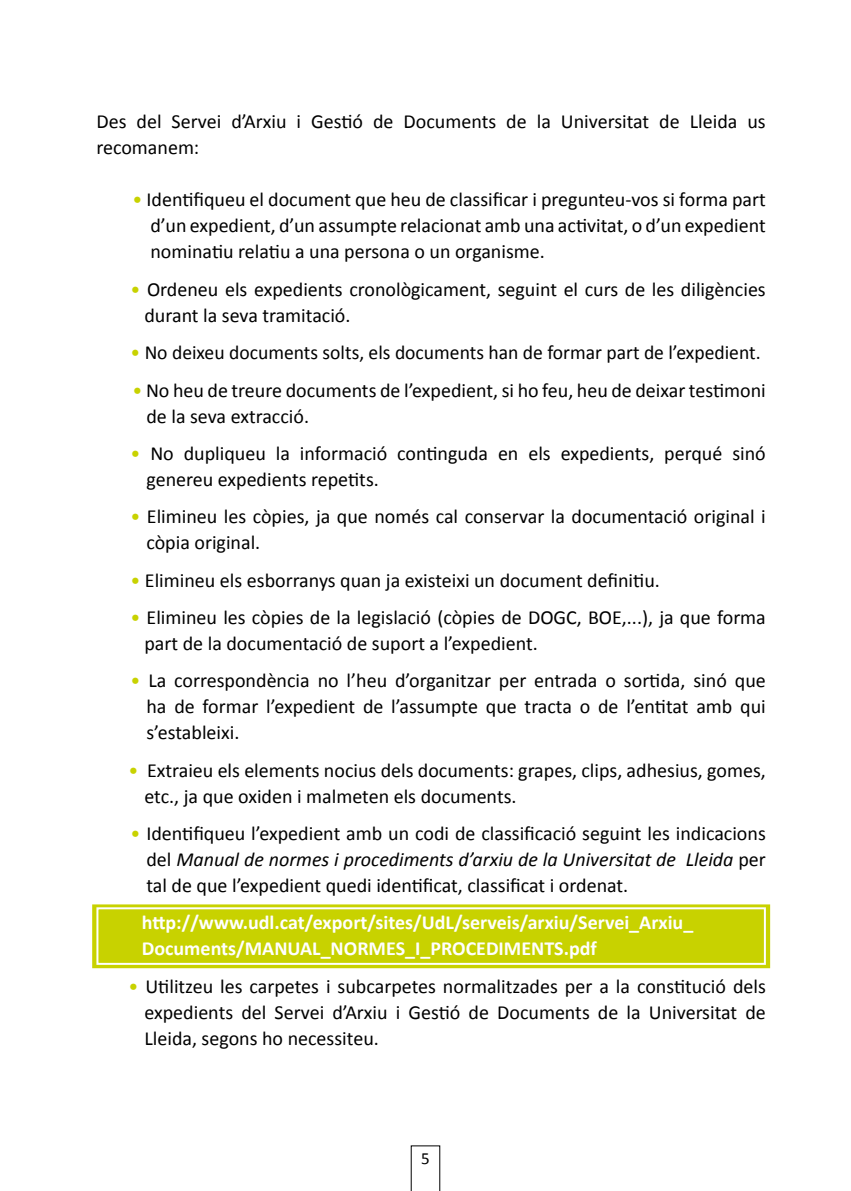
<style>
.page{position:relative;width:851px;height:1191px;background:#fff}
.page>*{position:absolute;margin:0;border:0;box-sizing:border-box;transform-origin:0 0}
.t1{font:20px/26px "Calibri";color:#000}
.t2{font:700 20px/26px "Calibri";color:#fff}
.t3{font:17px "Calibri";color:#000}
.s1{color:#c8d200}
.s2{font-style:italic}
</style>
<div class="page">
<svg style="left:410px;top:1145px;width:30px;height:46px"></svg>
<div style="left:92px;top:904px;width:678px;height:64px;background:linear-gradient(to bottom,#c8d200,#c8d200);border:2px solid #c8d200"></div>
<div style="left:96px;top:907px;width:669px;height:58px;background:#c8d200;border:2px solid #fff"></div>
<p class="t1" style="left:96px;top:108px;width:670px">Des del Servei d’Arxiu i Gestió de Documents de la Universitat de Lleida us recomanem:</p>
<p class="t1" style="left:150px;top:186px;width:616px;text-align:justify;text-indent:-18px"><span class="s1">•</span> Identifiqueu el document que heu de classificar i pregunteu-vos si forma part d’un expedient, d’un assumpte relacionat amb una activitat, o d’un expedient nominatiu relatiu a una persona o un organisme.</p>
<p class="t1" style="left:144px;top:275px;width:622px;text-indent:-14px"><span class="s1">•</span> Ordeneu els expedients cronològicament, seguint el curs de les diligències durant la seva tramitació.</p>
<p class="t1" style="left:130px;top:338px;width:631px"><span class="s1">•</span> No deixeu documents solts, els documents han de formar part de l’expedient.</p>
<p class="t1" style="left:146px;top:376px;width:620px;text-indent:-14px"><span class="s1">•</span> No heu de treure documents de l’expedient, si ho feu, heu de deixar testimoni de la seva extracció.</p>
<p class="t1" style="left:146px;top:439px;width:620px;text-indent:-16px"><span class="s1">•</span> No dupliqueu la informació continguda en els expedients, perqué sinó genereu expedients repetits.</p>
<p class="t1" style="left:146px;top:503px;width:620px;text-indent:-16px"><span class="s1">•</span> Elimineu les còpies, ja que només cal conservar la documentació original i còpia original.</p>
<p class="t1" style="left:130px;top:566px;width:531px"><span class="s1">•</span> Elimineu els esborranys quan ja existeixi un document definitiu.</p>
<p class="t1" style="left:144px;top:603px;width:622px;text-indent:-14px"><span class="s1">•</span> Elimineu les còpies de la legislació (còpies de DOGC, BOE,...), ja que forma part de la documentació de suport a l’expedient.</p>
<p class="t1" style="left:146px;top:667px;width:620px;text-align:justify;text-indent:-16px"><span class="s1">•</span> La correspondència no l’heu d’organitzar per entrada o sortida, sinó que ha de formar l’expedient de l’assumpte que tracta o de l’entitat amb qui s’estableixi.</p>
<p class="t1" style="left:144px;top:756px;width:622px;text-indent:-16px"><span class="s1">•</span> Extraieu els elements nocius dels documents: grapes, clips, adhesius, gomes, etc., ja que oxiden i malmeten els documents.</p>
<p class="t1" style="left:146px;top:819px;width:620px;text-align:justify;text-indent:-16px"><span class="s1">•</span> Identifiqueu l’expedient amb un codi de classificació seguint les indicacions del <span class="s2">Manual de normes i procediments d’arxiu de la Universitat de Lleida</span> per tal de que l’expedient quedi identificat, classificat i ordenat.</p>
<p class="t2" style="left:142px;top:909px;width:553px">http://www.udl.cat/export/sites/UdL/serveis/arxiu/Servei_Arxiu_<br>Documents/MANUAL_NORMES_I_PROCEDIMENTS.pdf</p>
<p class="t1" style="left:144px;top:972px;width:622px;text-align:justify;text-indent:-16px"><span class="s1">•</span> Utilitzeu les carpetes i subcarpetes normalitzades per a la constitució dels expedients del Servei d’Arxiu i Gestió de Documents de la Universitat de Lleida, segons ho necessiteu.</p>
<p class="t3" style="left:421px;top:1147px;width:10px">5</p>
</div>
